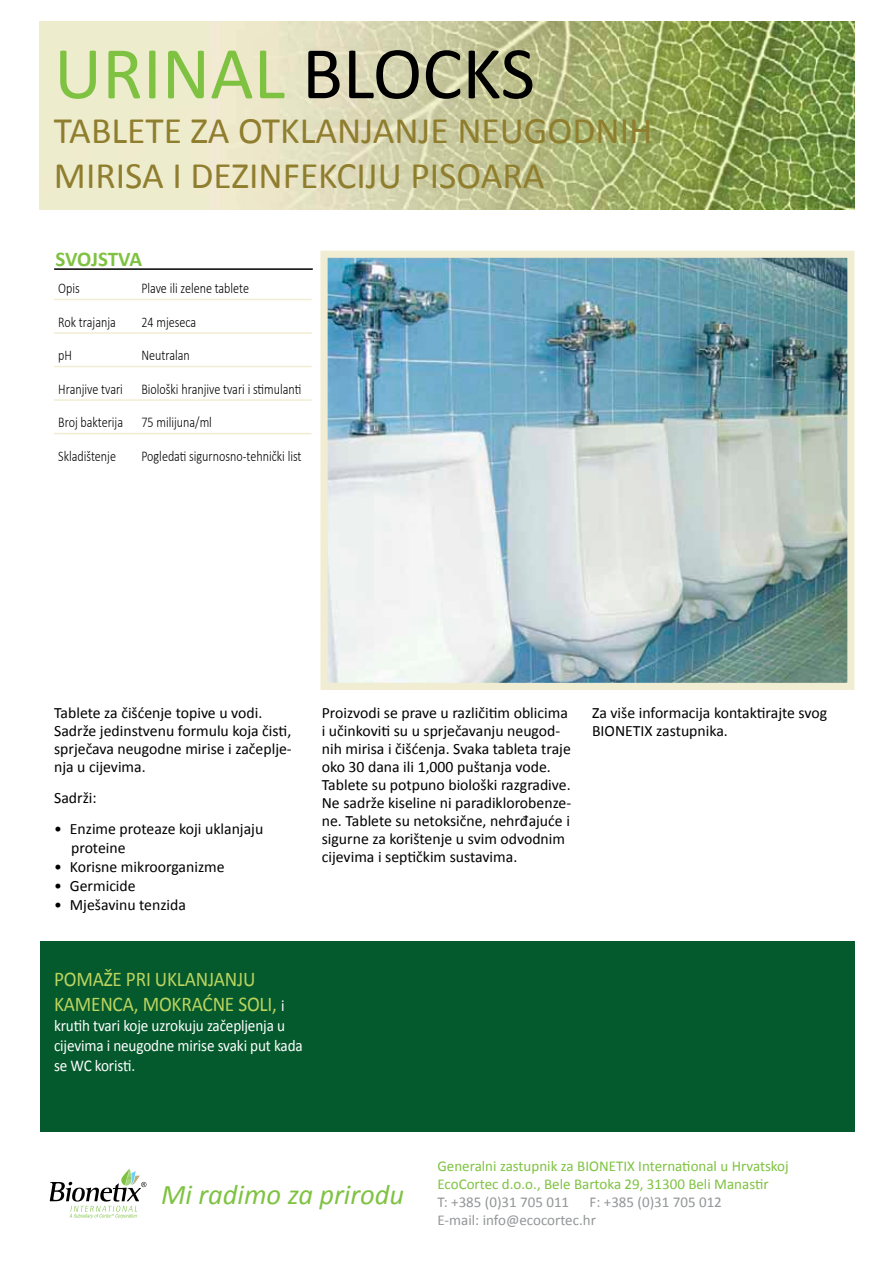
<style>
.page{position:relative;width:893px;height:1263px;background:#fff}
.page>*{position:absolute;margin:0;border:0;box-sizing:border-box;transform-origin:0 0}
.t1{font:75px "Calibri";color:#7fc242}
.t2{font:37.5px/45px "Calibri";color:#907e2f}
.t3{font:italic 28.5px "Calibri";color:#7fc242}
.t4{font:21px/25.2px "Calibri";letter-spacing:-.01em;color:#bcd45e;scale:.92 1}
.t5{font:700 21px "Calibri";letter-spacing:-.01em;color:#7fc242}
.t6{font:16.5px/19.8px "Calibri";letter-spacing:-.01em;color:#fff;scale:.92 1}
.t7{font:15.75px/18px "Calibri";color:#000}
.t8{font:15px/18px "Calibri";color:#7fc242}
.t9{font:15px/18px "Calibri";color:#939597}
.t10{font:300 14.85px "Calibri";color:#000;scale:.82 1}
.s1{color:#000}
.s2{font-size:16.5px;color:#fff}
</style>
<div class="page">
<svg style="left:50px;top:1168px;width:96px;height:50px"></svg>
<img style="left:40px;top:21px;width:814px;height:188px">
<img style="left:328px;top:259px;width:518px;height:423px">
<div style="left:320px;top:251px;width:534px;height:439px;border:7px solid #f1edd3"></div>
<div style="left:40px;top:940px;width:814px;height:191px;background:#04592d"></div>
<hr style="left:54px;top:299px;width:83px;height:1px;background:#f1edd3">
<hr style="left:137px;top:299px;width:175px;height:1px;background:#f1edd3">
<hr style="left:54px;top:332px;width:83px;height:2px;background:#f1edd3">
<hr style="left:137px;top:332px;width:175px;height:2px;background:#f1edd3">
<hr style="left:54px;top:366px;width:83px;height:1px;background:#f1edd3">
<hr style="left:137px;top:366px;width:175px;height:1px;background:#f1edd3">
<hr style="left:54px;top:399px;width:83px;height:2px;background:#f1edd3">
<hr style="left:137px;top:399px;width:175px;height:2px;background:#f1edd3">
<hr style="left:54px;top:433px;width:83px;height:1px;background:#f1edd3">
<hr style="left:137px;top:433px;width:175px;height:1px;background:#f1edd3">
<hr style="left:54px;top:268px;width:259px;height:2px;background:#000">
<h1 class="t1" style="left:54px;top:26px;width:483px">URINAL <span class="s1">BLOCKS</span></h1>
<h2 class="t2" style="left:54px;top:108px;width:600px">TABLETE ZA OTKLANJANJE NEUGODNIH<br>MIRISA I DEZINFEKCIJU PISOARA</h2>
<h3 class="t5" style="left:55px;top:246px;width:88px">SVOJSTVA</h3>
<p class="t10" style="left:58px;top:279px;width:28px">Opis</p>
<p class="t10" style="left:141px;top:279px;width:133px">Plave ili zelene tablete</p>
<p class="t10" style="left:58px;top:312px;width:72px">Rok trajanja</p>
<p class="t10" style="left:141px;top:312px;width:69px">24 mjeseca</p>
<p class="t10" style="left:58px;top:346px;width:18px">pH</p>
<p class="t10" style="left:141px;top:346px;width:61px">Neutralan</p>
<p class="t10" style="left:58px;top:380px;width:298px">Hranjive tvari Biološki hranjive tvari i stimulanti</p>
<p class="t10" style="left:58px;top:413px;width:189px">Broj bakterija 75 milijuna/ml</p>
<p class="t10" style="left:58px;top:447px;width:72px">Skladištenje</p>
<p class="t10" style="left:141px;top:447px;width:197px">Pogledati sigurnosno-tehnički list</p>
<p class="t7" style="left:54px;top:703px;width:239px">Tablete za čišćenje topive u vodi.<br>Sadrže jedinstvenu formulu koja čisti, sprječava neugodne mirise i začeplje&shy;nja u cijevima.</p>
<p class="t7" style="left:54px;top:788px;width:44px">Sadrži:</p>
<p class="t7" style="left:71px;top:819px;width:194px;line-height:18.9px;text-indent:-17px">• Enzime proteaze koji uklanjaju proteine</p>
<p class="t7" style="left:54px;top:858px;width:172px">• Korisne mikroorganizme</p>
<p class="t7" style="left:54px;top:877px;width:83px">• Germicide</p>
<p class="t7" style="left:54px;top:895px;width:133px">• Mješavinu tenzida</p>
<p class="t7" style="left:322px;top:703px;width:251px">Proizvodi se prave u različitim oblicima i učinkoviti su u sprječavanju neugod&shy;nih mirisa i čišćenja. Svaka tableta traje oko 30 dana ili 1,000 puštanja vode.<br>Tablete su potpuno biološki razgradive.<br>Ne sadrže kiseline ni paradiklorobenze&shy;ne. Tablete su netoksične, nehrđajuće i sigurne za korištenje u svim odvodnim cijevima i septičkim sustavima.</p>
<p class="t7" style="left:592px;top:703px;width:237px">Za više informacija kontaktirajte svog<br>BIONETIX zastupnika.</p>
<h3 class="t4" style="left:54px;top:966px;width:252px">POMAŽE PRI UKLANJANJU<br>KAMENCA, MOKRAĆNE SOLI, <span class="s2">i</span></h3>
<p class="t6" style="left:54px;top:1015px;width:272px">krutih tvari koje uzrokuju začepljenja u cijevima i neugodne mirise svaki put kada se WC koristi.</p>
<h3 class="t3" style="left:161px;top:1175px;width:245px">Mi radimo za prirodu</h3>
<p class="t8" style="left:437px;top:1157px;width:353px">Generalni zastupnik za BIONETIX International u Hrvatskoj<br>EcoCortec d.o.o., Bele Bartoka 29, 31300 Beli Manastir</p>
<p class="t9" style="left:437px;top:1193px;width:133px">T: +385 (0)31 705 011</p>
<p class="t9" style="left:437px;top:1193px;width:286px;text-indent:152px">F: +385 (0)31 705 012<br>E-mail: info@ecocortec.hr</p>
</div>
